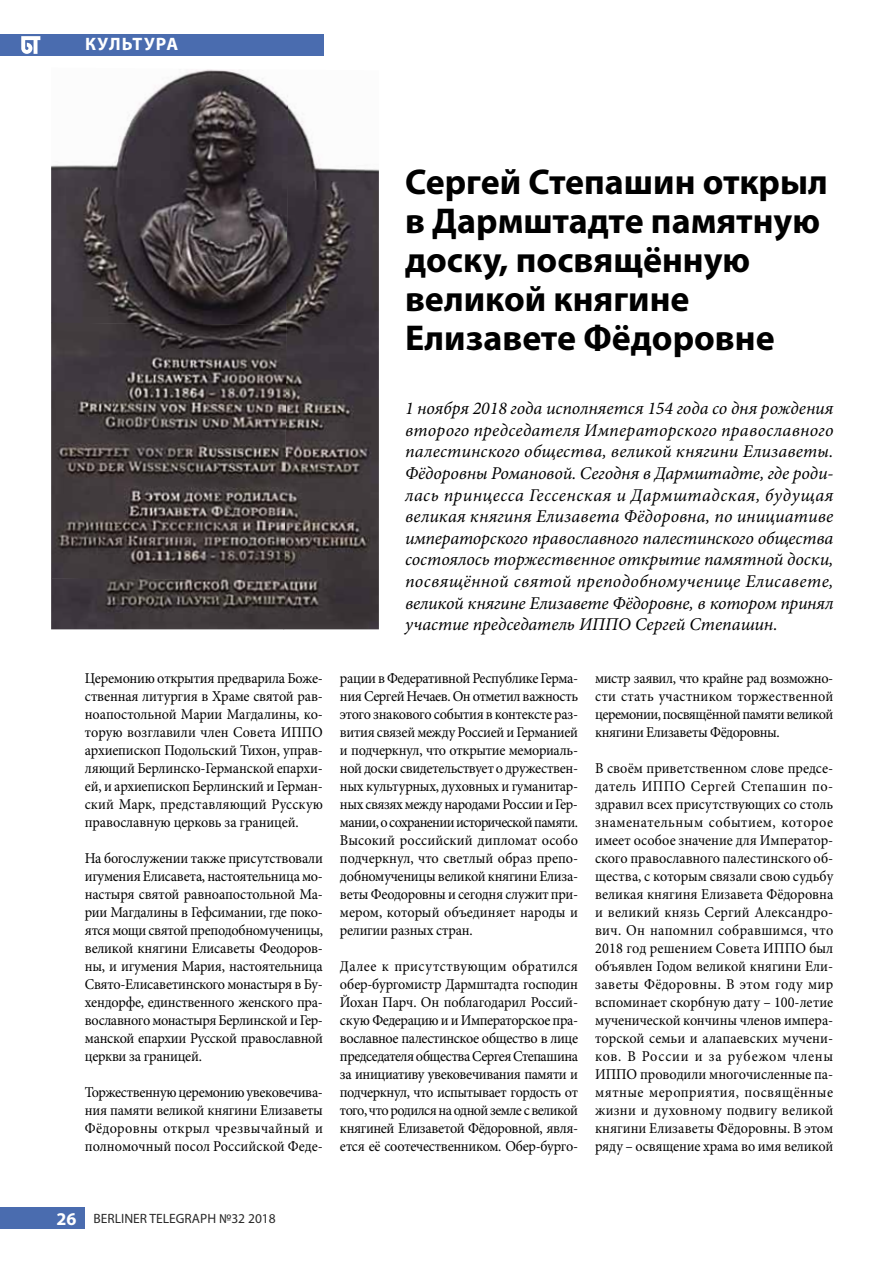
<style>
.page{position:relative;width:893px;height:1263px;background:#fff}
.page>*{position:absolute;margin:0;border:0;box-sizing:border-box;transform-origin:0 0}
.t1{font:700 36px/39px "Myriad Pro";color:#000}
.t2{font:italic 18px/21.6px "Minion Pro";letter-spacing:-.005em;color:#000;text-align:justify}
.t3{font:700 18px "Myriad Pro";letter-spacing:.07em;color:#fff}
.t4{font:15px/18px "Minion Pro";letter-spacing:-.01em;color:#000;text-align:justify;scale:.95 1}
.t5{font:13.5px "Myriad Pro";color:#292929}
.s1{font-weight:700;font-size:18px;color:#fff}
</style>
<div class="page">
<div style="left:0;top:1208px;width:85px;height:21px;background:#4a6caf"></div>
<img style="left:51px;top:69px;width:233px;height:254px">
<img style="left:284px;top:95px;width:95px;height:534px">
<img style="left:51px;top:323px;width:236px;height:258px">
<img style="left:51px;top:578px;width:234px;height:51px">
<div style="left:0;top:34px;width:323px;height:21px;background:#4a6caf"></div>
<svg style="left:21px;top:36px;width:19px;height:18px"></svg>
<p class="t3" style="left:85px;top:33px;width:95px">КУЛЬТУРА</p>
<h1 class="t1" style="left:405px;top:161px;width:424px">Сергей Степашин открыл в Дармштадте памятную доску, посвящённую великой княгине<br>Елизавете Фёдоровне</h1>
<p class="t4" style="left:85px;top:670px;width:252px">Церемонию открытия предварила Боже&shy;ственная литургия в Храме святой рав&shy;ноапостольной Марии Магдалины, ко&shy;торую возглавили член Совета ИППО архиепископ Подольский Тихон, управ&shy;ляющий Берлинско-Германской епархи&shy;ей, и архиепископ Берлинский и Герман&shy;ский Марк, представляющий Русскую православную церковь за границей.</p>
<p class="t4" style="left:85px;top:850px;width:252px">На богослужении также присутствовали игумения Елисавета, настоятельница мо&shy;настыря святой равноапостольной Ма&shy;рии Магдалины в Гефсимании, где поко&shy;ятся мощи святой преподобномученицы, великой княгини Елисаветы Феодоров&shy;ны, и игумения Мария, настоятельница Свято-Елисаветинского монастыря в Бу&shy;хендорфе, единственного женского пра&shy;вославного монастыря Берлинской и Гер&shy;манской епархии Русской православной церкви за границей.</p>
<p class="t4" style="left:85px;top:1084px;width:252px">Торжественную церемонию увековечива&shy;ния памяти великой княгини Елизаветы Фёдоровны открыл чрезвычайный и полномочный посол Российской Феде-</p>
<p class="t2" style="left:405px;top:397px;width:430px">1 ноября 2018 года исполняется 154 года со дня рождения второго председателя Императорского православного палестинского общества, великой княгини Елизаветы.<br>Фёдоровны Романовой. Сегодня в Дармштадте, где роди&shy;лась принцесса Гессенская и Дармштадская, будущая великая княгиня Елизавета Фёдоровна, по инициативе императорского православного палестинского общества состоялось торжественное открытие памятной доски, посвящённой святой преподобномученице Елисавете, великой княгине Елизавете Фёдоровне, в котором принял участие председатель ИППО Сергей Степашин.</p>
<p class="t4" style="left:340px;top:670px;width:252px">рации в Федеративной Республике Герма&shy;ния Сергей Нечаев. Он отметил важность этого знакового события в контексте раз&shy;вития связей между Россией и Германией и подчеркнул, что открытие мемориаль&shy;ной доски свидетельствует о дружествен&shy;ных культурных, духовных и гуманитар&shy;ных связях между народами России и Гер&shy;мании, о сохранении исторической памяти.<br>Высокий российский дипломат особо подчеркнул, что светлый образ препо&shy;добномученицы великой княгини Елиза&shy;веты Феодоровны и сегодня служит при&shy;мером, который объединяет народы и религии разных стран.</p>
<p class="t4" style="left:340px;top:958px;width:252px">Далее к присутствующим обратился обер-бургомистр Дармштадта господин Йохан Парч. Он поблагодарил Россий&shy;скую Федерацию и и Императорское пра&shy;вославное палестинское общество в лице председателя общества Сергея Степашина за инициативу увековечивания памяти и подчеркнул, что испытывает гордость от того, что родился на одной земле с великой княгиней Елизаветой Фёдоровной, явля&shy;ется её соотечественником. Обер-бурго-</p>
<p class="t4" style="left:595px;top:670px;width:252px">мистр заявил, что крайне рад возможно&shy;сти стать участником торжественной церемонии, посвящённой памяти великой княгини Елизаветы Фёдоровны.</p>
<p class="t4" style="left:595px;top:760px;width:252px">В своём приветственном слове предсе&shy;датель ИППО Сергей Степашин по&shy;здравил всех присутствующих со столь знаменательным событием, которое имеет особое значение для Император&shy;ского православного палестинского об&shy;щества, с которым связали свою судьбу великая княгиня Елизавета Фёдоровна и великий князь Сергий Александро&shy;вич. Он напомнил собравшимся, что 2018 год решением Совета ИППО был объявлен Годом великой княгини Ели&shy;заветы Фёдоровны. В этом году мир вспоминает скорбную дату – 100-летие мученической кончины членов импера&shy;торской семьи и алапаевских мучени&shy;ков. В России и за рубежом члены ИППО проводили многочисленные па&shy;мятные мероприятия, посвящённые жизни и духовному подвигу великой княгини Елизаветы Фёдоровны. В этом ряду – освящение храма во имя великой</p>
<p class="t5" style="left:57px;top:1210px;width:221px"><span class="s1">26</span> BERLINER TELEGRAPH №32 2018</p>
</div>
